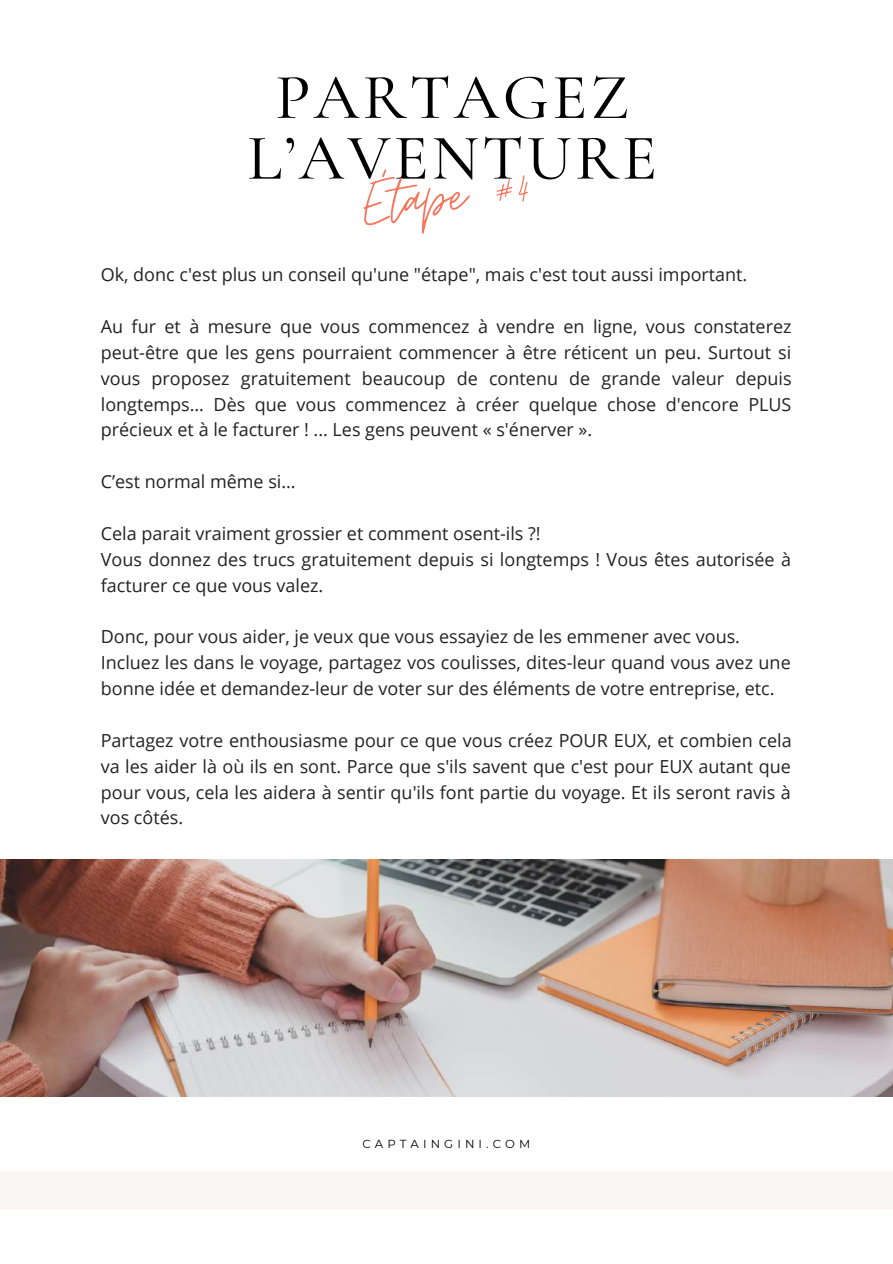
<style>
.page{position:relative;width:893px;height:1264px;background:#fff}
.page>*{position:absolute;margin:0;border:0;box-sizing:border-box;transform-origin:0 0}
.t1{font:72px "Moon Time";color:#f7775e}
.t2{font:500 64.65px/60.8px "Cormorant Garamond";letter-spacing:.05em;color:#000;text-align:center}
.t3{font:18px/25.8px "Open Sans";color:#222;text-align:justify}
.t4{font:11.7px "Montserrat";letter-spacing:.35em;color:#000}
</style>
<div class="page">
<div style="left:0;top:1170px;width:892px;height:39px;background:#f8f5f2"></div>
<img style="left:0;top:859px;width:892px;height:237px">
<h2 class="t2" style="left:247px;top:67px;width:411px">PARTAGEZ<br>L’AVENTURE</h2>
<h1 class="t1" style="left:359px;top:160px;width:170px;rotate:-5deg">Étape #4</h1>
<p class="t3" style="left:101px;top:261px;width:648px">Ok, donc c'est plus un conseil qu'une "étape", mais c'est tout aussi important.</p>
<p class="t3" style="left:101px;top:313px;width:692px">Au fur et à mesure que vous commencez à vendre en ligne, vous constaterez peut-être que les gens pourraient commencer à être réticent un peu. Surtout si vous proposez gratuitement beaucoup de contenu de grande valeur depuis longtemps… Dès que vous commencez à créer quelque chose d'encore PLUS précieux et à le facturer ! ... Les gens peuvent « s'énerver ».</p>
<p class="t3" style="left:101px;top:468px;width:196px">C’est normal même si…</p>
<p class="t3" style="left:101px;top:520px;width:691px;text-align:left">Cela parait vraiment grossier et comment osent-ils ?!<br>Vous donnez des trucs gratuitement depuis si longtemps ! Vous êtes autorisée à facturer ce que vous valez.</p>
<p class="t3" style="left:101px;top:623px;width:691px;text-align:left">Donc, pour vous aider, je veux que vous essayiez de les emmener avec vous.<br>Incluez les dans le voyage, partagez vos coulisses, dites-leur quand vous avez une bonne idée et demandez-leur de voter sur des éléments de votre entreprise, etc.</p>
<p class="t3" style="left:101px;top:727px;width:692px">Partagez votre enthousiasme pour ce que vous créez POUR EUX, et combien cela va les aider là où ils en sont. Parce que s'ils savent que c'est pour EUX autant que pour vous, cela les aidera à sentir qu'ils font partie du voyage. Et ils seront ravis à vos côtés.</p>
<p class="t4" style="left:362px;top:1136px;width:169px">CAPTAINGINI.COM</p>
</div>
